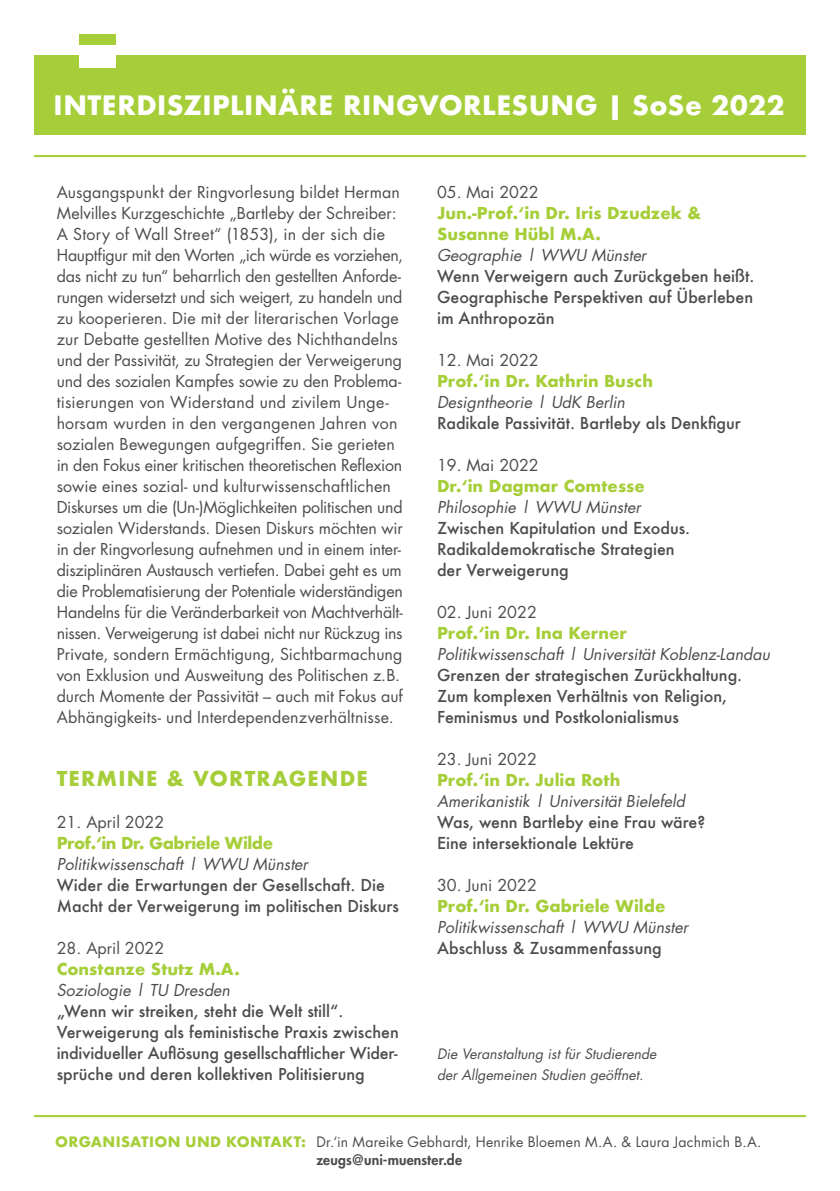
<style>
.page{position:relative;width:840px;height:1191px;background:#fff}
.page>*{position:absolute;margin:0;border:0;box-sizing:border-box;transform-origin:0 0}
.t1{font:700 26px "Futura";letter-spacing:.02em;color:#fff}
.t2{font:700 20px "Futura";letter-spacing:.06em;color:#a6ce39}
.t3{font:16px/21px "Futura";letter-spacing:-.005em;color:#4b4c4d}
.t4{font:500 16px/21px "Futura";color:#4b4c4d}
.t5{font:italic 16px "Futura";color:#4b4c4d}
.t6{font:700 16px/21px "Futura";color:#a6ce39}
.t7{font:700 16px "Futura";letter-spacing:-.03em;color:#a6ce39}
.t8{font:14px/18px "Futura";letter-spacing:.015em;color:#4b4c4d}
.t9{font:italic 14px/21px "Futura";color:#4b4c4d}
.s1{font-weight:700;color:#a6ce39}
.s2{font-weight:800}
</style>
<div class="page">
<hr style="left:34px;top:1115px;width:771px;height:2px;background:#a6ce39">
<hr style="left:34px;top:155px;width:771px;height:2px;background:#a6ce39">
<div style="left:34px;top:56px;width:771px;height:79px;background:#a6ce39"></div>
<div style="left:79px;top:48px;width:36px;height:19px;background:#fff"></div>
<div style="left:79px;top:34px;width:36px;height:11px;background:#a6ce39"></div>
<h1 class="t1" style="left:53px;top:86px;width:732px">INTERDISZIPLINÄRE RINGVORLESUNG | SoSe 2022</h1>
<p class="t3" style="left:57px;top:181px;width:347px">Ausgangspunkt der Ringvorlesung bildet Herman Melvilles Kurzgeschichte „Bartleby der Schreiber:<br>A Story of Wall Street“ (1853), in der sich die Hauptfigur mit den Worten „ich würde es vorziehen, das nicht zu tun“ beharrlich den gestellten Anforde&shy;rungen widersetzt und sich weigert, zu handeln und zu kooperieren. Die mit der literarischen Vorlage zur Debatte gestellten Motive des Nichthandelns und der Passivität, zu Strategien der Verweigerung und des sozialen Kampfes sowie zu den Problema&shy;tisierungen von Widerstand und zivilem Unge&shy;horsam wurden in den vergangenen Jahren von sozialen Bewegungen aufgegriffen. Sie gerieten in den Fokus einer kritischen theoretischen Reflexion sowie eines sozial- und kulturwissenschaftlichen Diskurses um die (Un-)Möglichkeiten politischen und sozialen Widerstands. Diesen Diskurs möchten wir in der Ringvorlesung aufnehmen und in einem inter&shy;disziplinären Austausch vertiefen. Dabei geht es um die Problematisierung der Potentiale widerständigen Handelns für die Veränderbarkeit von Machtverhält&shy;nissen. Verweigerung ist dabei nicht nur Rückzug ins Private, sondern Ermächtigung, Sichtbarmachung von Exklusion und Ausweitung des Politischen z.B. durch Momente der Passivität – auch mit Fokus auf Abhängigkeits- und Interdependenzverhältnisse.</p>
<p class="t2" style="left:57px;top:764px;width:312px">TERMINE &amp; VORTRAGENDE</p>
<p class="t3" style="left:57px;top:811px;width:109px">21. April 2022</p>
<p class="t7" style="left:57px;top:831px;width:218px">Prof.‘in Dr. Gabriele Wilde</p>
<p class="t5" style="left:57px;top:853px;width:252px">Politikwissenschaft | WWU Münster</p>
<p class="t4" style="left:57px;top:874px;width:343px">Wider die Erwartungen der Gesellschaft. Die<br>Macht der Verweigerung im politischen Diskurs</p>
<p class="t3" style="left:57px;top:937px;width:109px">28. April 2022</p>
<p class="t6" style="left:57px;top:958px;width:184px">Constanze Stutz M.A.</p>
<p class="t5" style="left:57px;top:979px;width:175px">Soziologie | TU Dresden</p>
<p class="t4" style="left:57px;top:1000px;width:343px">„Wenn wir streiken, steht die Welt still“.<br>Verweigerung als feministische Praxis zwischen individueller Auflösung gesellschaftlicher Wider&shy;sprüche und deren kollektiven Politisierung</p>
<p class="t3" style="left:437px;top:181px;width:103px">05. Mai 2022</p>
<p class="t6" style="left:437px;top:202px;width:265px">Jun.-Prof.‘in Dr. Iris Dzudzek &amp;<br>Susanne Hübl M.A.</p>
<p class="t5" style="left:437px;top:244px;width:211px">Geographie | WWU Münster</p>
<p class="t4" style="left:437px;top:265px;width:319px;text-align:justify">Wenn Verweigern auch Zurückgeben heißt.<br>Geographische Perspektiven auf Überleben im Anthropozän</p>
<p class="t3" style="left:437px;top:349px;width:103px">12. Mai 2022</p>
<p class="t6" style="left:437px;top:370px;width:217px">Prof.‘in Dr. Kathrin Busch</p>
<p class="t5" style="left:437px;top:391px;width:189px">Designtheorie | UdK Berlin</p>
<p class="t4" style="left:437px;top:412px;width:305px">Radikale Passivität. Bartleby als Denkfigur</p>
<p class="t3" style="left:437px;top:454px;width:103px">19. Mai 2022</p>
<p class="t6" style="left:437px;top:475px;width:209px">Dr.‘in Dagmar Comtesse</p>
<p class="t5" style="left:437px;top:496px;width:205px">Philosophie | WWU Münster</p>
<p class="t4" style="left:437px;top:517px;width:254px">Zwischen Kapitulation und Exodus.<br>Radikaldemokratische Strategien der Verweigerung</p>
<p class="t3" style="left:437px;top:601px;width:101px">02. Juni 2022</p>
<p class="t6" style="left:437px;top:622px;width:191px">Prof.‘in Dr. Ina Kerner</p>
<p class="t5" style="left:437px;top:643px;width:334px">Politikwissenschaft | Universität Koblenz-Landau</p>
<p class="t4" style="left:437px;top:664px;width:306px">Grenzen der strategischen Zurückhaltung.<br>Zum komplexen Verhältnis von Religion,<br>Feminismus und Postkolonialismus</p>
<p class="t3" style="left:437px;top:748px;width:101px">23. Juni 2022</p>
<p class="t6" style="left:437px;top:769px;width:185px">Prof.‘in Dr. Julia Roth</p>
<p class="t5" style="left:437px;top:790px;width:249px">Amerikanistik | Universität Bielefeld</p>
<p class="t4" style="left:437px;top:811px;width:269px">Was, wenn Bartleby eine Frau wäre?<br>Eine intersektionale Lektüre</p>
<p class="t3" style="left:437px;top:874px;width:101px">30. Juni 2022</p>
<p class="t6" style="left:437px;top:895px;width:230px">Prof.‘in Dr. Gabriele Wilde</p>
<p class="t5" style="left:437px;top:916px;width:252px">Politikwissenschaft | WWU Münster</p>
<p class="t4" style="left:437px;top:937px;width:226px">Abschluss &amp; Zusammenfassung</p>
<p class="t9" style="left:437px;top:1043px;width:221px">Die Veranstaltung ist für Studierende der Allgemeinen Studien geöffnet.</p>
<p class="t8" style="left:316px;top:1132px;width:446px;text-indent:-261px"><span class="s1">ORGANISATION UND KONTAKT:</span> Dr.‘in Mareike Gebhardt, Henrike Bloemen M.A. &amp; Laura Jachmich B.A. <span class="s2">zeugs@uni-muenster.de</span></p>
</div>
